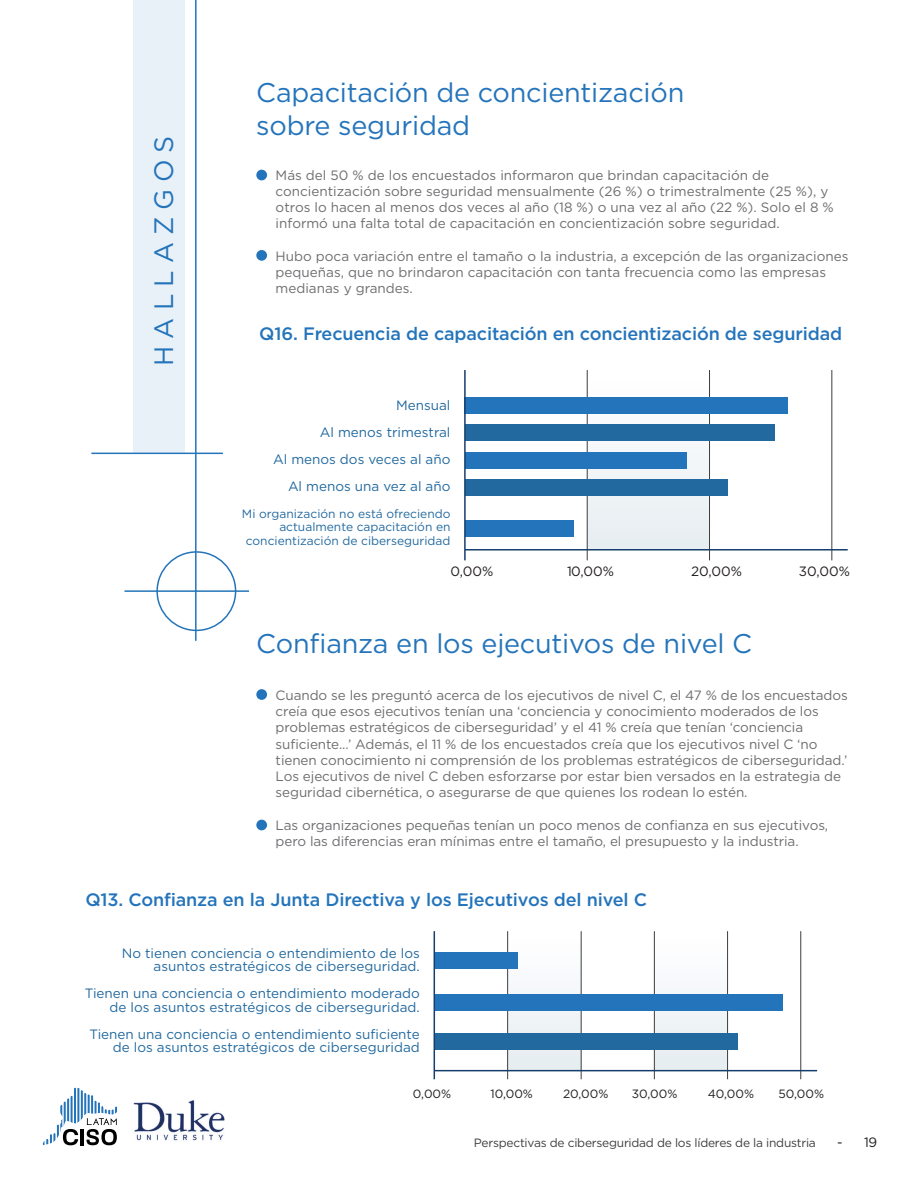
<style>
.page{position:relative;width:918px;height:1188px;background:#fff}
.page>*{position:absolute;margin:0;border:0;box-sizing:border-box;transform-origin:0 0}
.t1{font:27px/32.4px "Gotham";letter-spacing:-.01em;color:#2474bb}
.t2{font:26.55px "Gotham";letter-spacing:.27em;color:#2474bb}
.t3{font:500 18px "Gotham";letter-spacing:-.01em;color:#2474bb}
.t4{font:13.5px/16.2px "Gotham";letter-spacing:-.005em;color:#6c6d70}
.t5{font:13.5px/27px "Gotham";color:#22699f;text-align:right}
.t6{font:13.5px "Gotham";color:#231f20}
.t7{font:12px/13.5px "Gotham";color:#22699f;text-align:right}
.t8{font:12px "Gotham";letter-spacing:-.02em;color:#3e3e3f}
.t9{font:12px "Gotham";color:#231f20}
</style>
<div class="page">
<div style="left:133px;top:0;width:52px;height:453px;background:#e9f1f8"></div>
<hr style="left:195px;top:0;width:2px;height:641px;background:#2474bb">
<hr style="left:91px;top:453px;width:132px;height:1px;background:#2474bb">
<div style="left:156px;top:551px;width:80px;height:80px;border:2px solid #2474bb;border-radius:50%"></div>
<hr style="left:124px;top:590px;width:125px;height:2px;background:#2474bb">
<div style="left:256px;top:170px;width:11px;height:10px;background:#2474bb;border-radius:50%"></div>
<div style="left:256px;top:250px;width:11px;height:11px;background:#2474bb;border-radius:50%"></div>
<div style="left:256px;top:689px;width:11px;height:11px;background:#2474bb;border-radius:50%"></div>
<div style="left:256px;top:820px;width:11px;height:10px;background:#2474bb;border-radius:50%"></div>
<hr style="left:587px;top:370px;width:1px;height:190px;background:#3e3e3f">
<svg style="left:587px;top:370px;width:122px;height:179px"></svg>
<hr style="left:709px;top:370px;width:1px;height:190px;background:#3e3e3f">
<hr style="left:832px;top:370px;width:1px;height:190px;background:#3e3e3f">
<div style="left:465px;top:425px;width:309px;height:16px;background:#22699f"></div>
<div style="left:465px;top:452px;width:221px;height:17px;background:#2474bb"></div>
<div style="left:465px;top:397px;width:323px;height:16px;background:#2474bb"></div>
<div style="left:465px;top:479px;width:262px;height:16px;background:#22699f"></div>
<div style="left:465px;top:521px;width:109px;height:16px;background:#2474bb"></div>
<hr style="left:464px;top:370px;width:2px;height:190px;background:#143f6d">
<hr style="left:465px;top:549px;width:383px;height:2px;background:#143f6d">
<svg style="left:508px;top:935px;width:73px;height:135px"></svg>
<div style="left:655px;top:993px;width:72px;height:77px;background:#ecf1f5"></div>
<hr style="left:507px;top:931px;width:1px;height:148px;background:#3e3e3f">
<hr style="left:581px;top:931px;width:1px;height:148px;background:#3e3e3f">
<hr style="left:654px;top:931px;width:1px;height:148px;background:#3e3e3f">
<hr style="left:727px;top:931px;width:1px;height:148px;background:#3e3e3f">
<hr style="left:801px;top:931px;width:1px;height:148px;background:#3e3e3f">
<div style="left:434px;top:995px;width:348px;height:16px;background:#2474bb"></div>
<div style="left:434px;top:952px;width:84px;height:16px;background:#2474bb"></div>
<div style="left:434px;top:1034px;width:304px;height:16px;background:#22699f"></div>
<hr style="left:434px;top:1070px;width:383px;height:1px;background:#143f6d">
<hr style="left:434px;top:931px;width:1px;height:148px;background:#143f6d">
<hr style="left:67px;top:1098px;width:2px;height:45px;background:#2474bb">
<hr style="left:71px;top:1096px;width:2px;height:44px;background:#2474bb">
<hr style="left:74px;top:1088px;width:2px;height:44px;background:#2474bb">
<hr style="left:77px;top:1088px;width:2px;height:44px;background:#2474bb">
<hr style="left:81px;top:1090px;width:2px;height:45px;background:#2474bb">
<hr style="left:84px;top:1093px;width:2px;height:45px;background:#2474bb">
<hr style="left:88px;top:1094px;width:2px;height:45px;background:#2474bb">
<hr style="left:91px;top:1095px;width:2px;height:45px;background:#2474bb">
<hr style="left:95px;top:1101px;width:2px;height:44px;background:#2474bb">
<svg style="left:43px;top:1102px;width:35px;height:43px"></svg>
<hr style="left:81px;top:1129px;width:3px;height:16px;background:#000001">
<svg style="left:87px;top:1102px;width:30px;height:43px"></svg>
<img style="left:133px;top:1100px;width:92px;height:41px">
<h2 class="t2" style="left:147px;top:366px;width:232px;rotate:-90deg">HALLAZGOS</h2>
<h1 class="t1" style="left:256px;top:76px;width:429px">Capacitación de concientización sobre seguridad</h1>
<p class="t4" style="left:276px;top:166px;width:560px">Más del 50 % de los encuestados informaron que brindan capacitación de concientización sobre seguridad mensualmente (26 %) o trimestralmente (25 %), y otros lo hacen al menos dos veces al año (18 %) o una vez al año (22 %). Solo el 8 % informó una falta total de capacitación en concientización sobre seguridad.</p>
<p class="t4" style="left:276px;top:247px;width:574px">Hubo poca variación entre el tamaño o la industria, a excepción de las organizaciones pequeñas, que no brindaron capacitación con tanta frecuencia como las empresas medianas y grandes.</p>
<h3 class="t3" style="left:259px;top:322px;width:584px">Q16. Frecuencia de capacitación en concientización de seguridad</h3>
<p class="t5" style="left:273px;top:391px;width:179px">Mensual<br>Al menos trimestral<br>Al menos dos veces al año<br>Al menos una vez al año</p>
<p class="t7" style="left:242px;top:506px;width:210px">Mi organización no está ofreciendo actualmente capacitación en concientización de ciberseguridad</p>
<p class="t6" style="left:450px;top:563px;width:44px">0,00%</p>
<p class="t6" style="left:567px;top:563px;width:49px">10,00%</p>
<p class="t6" style="left:691px;top:563px;width:53px">20,00%</p>
<p class="t6" style="left:799px;top:563px;width:53px">30,00%</p>
<h1 class="t1" style="left:256px;top:626px;width:497px">Confianza en los ejecutivos de nivel C</h1>
<p class="t4" style="left:276px;top:687px;width:574px">Cuando se les preguntó acerca de los ejecutivos de nivel C, el 47 % de los encuestados creía que esos ejecutivos tenían una ‘conciencia y conocimiento moderados de los problemas estratégicos de ciberseguridad’ y el 41 % creía que tenían ‘conciencia suficiente...’ Además, el 11 % de los encuestados creía que los ejecutivos nivel C ‘no tienen conocimiento ni comprensión de los problemas estratégicos de ciberseguridad.’ Los ejecutivos de nivel C deben esforzarse por estar bien versados en la estrategia de seguridad cibernética, o asegurarse de que quienes los rodean lo estén.</p>
<p class="t4" style="left:276px;top:816px;width:554px">Las organizaciones pequeñas tenían un poco menos de confianza en sus ejecutivos, pero las diferencias eran mínimas entre el tamaño, el presupuesto y la industria.</p>
<h3 class="t3" style="left:85px;top:888px;width:563px">Q13. Confianza en la Junta Directiva y los Ejecutivos del nivel C</h3>
<p class="t5" style="left:122px;top:946px;width:300px;line-height:13.5px">No tienen conciencia o entendimiento de los asuntos estratégicos de ciberseguridad.</p>
<p class="t5" style="left:85px;top:986px;width:337px;line-height:13.5px">Tienen una conciencia o entendimiento moderado de los asuntos estratégicos de ciberseguridad.</p>
<p class="t5" style="left:89px;top:1027px;width:332px;line-height:13.5px">Tienen una conciencia o entendimiento suficiente de los asuntos estratégicos de ciberseguridad</p>
<p class="t9" style="left:413px;top:1086px;width:40px">0,00%</p>
<p class="t9" style="left:490px;top:1086px;width:44px">10,00%</p>
<p class="t9" style="left:563px;top:1086px;width:47px">20,00%</p>
<p class="t9" style="left:632px;top:1086px;width:47px">30,00%</p>
<p class="t9" style="left:708px;top:1086px;width:48px">40,00%</p>
<p class="t9" style="left:778px;top:1086px;width:47px">50,00%</p>
<p class="t8" style="left:474px;top:1135px;width:344px">Perspectivas de ciberseguridad de los líderes de la industria</p>
<p class="t6" style="left:837px;top:1133px;width:42px">- 19</p>
</div>
